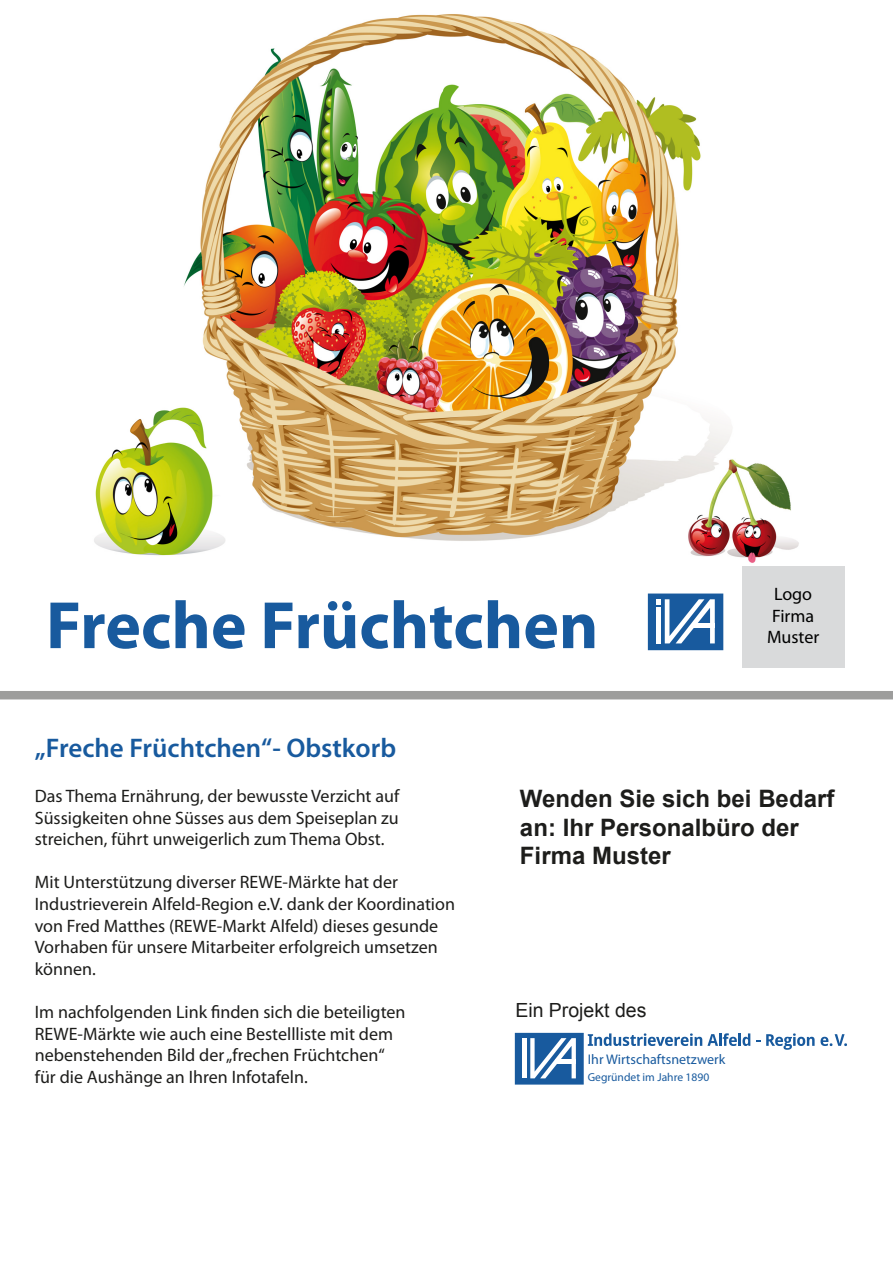
<style>
.page{position:relative;width:893px;height:1263px;background:#fff}
.page>*{position:absolute;margin:0;border:0;box-sizing:border-box;transform-origin:0 0}
.t1{font:700 67.5px "Myriad Pro";color:#185a9e}
.t2{font:600 27px "Myriad Pro";color:#185a9e}
.t3{font:700 24px/28.8px "Arial";color:#1d1d1b}
.t4{font:19.5px "Arial";color:#1d1d1b}
.t5{font:18px/21.6px "Myriad Pro";color:#1d1d1b}
.t6{font:18px/21.6px "Myriad Pro";color:#000;text-align:center}
.t7{font:13.95px "Myriad Pro";color:#185a9e}
.t8{font:11.55px "Myriad Pro";color:#185a9e}
</style>
<div class="page">
<img style="left:94px;top:14px;width:705px;height:549px">
<div style="left:648px;top:594px;width:75px;height:56px;background:#185a9e"></div>
<svg style="left:656px;top:599px;width:59px;height:44px"></svg>
<div style="left:692px;top:623px;width:23px;height:5px;background:#fff"></div>
<div style="left:0;top:691px;width:893px;height:8px;background:#9d9d9c"></div>
<div style="left:742px;top:566px;width:102px;height:101px;background:#d9dadb"></div>
<div style="left:515px;top:1033px;width:68px;height:51px;background:#185a9e"></div>
<svg style="left:522px;top:1038px;width:54px;height:40px"></svg>
<hr style="left:555px;top:1060px;width:21px;height:4px;background:#fff">
<svg style="left:588px;top:1033px;width:162px;height:13px"></svg>
<svg style="left:766px;top:1033px;width:81px;height:17px"></svg>
<h1 class="t1" style="left:46px;top:581px;width:554px">Freche Früchtchen</h1>
<p class="t6" style="left:767px;top:583px;width:54px">Logo<br>Firma<br>Muster</p>
<h2 class="t2" style="left:35px;top:731px;width:363px">„Freche Früchtchen“- Obstkorb</h2>
<p class="t5" style="left:35px;top:785px;width:366px;text-align:justify">Das Thema Ernährung, der bewusste Verzicht auf Süssigkeiten ohne Süsses aus dem Speiseplan zu streichen, führt unweigerlich zum Thema Obst.</p>
<p class="t5" style="left:35px;top:872px;width:422px">Mit Unterstützung diverser REWE-Märkte hat der Industrieverein Alfeld-Region e.V. dank der Koordination von Fred Matthes (REWE-Markt Alfeld) dieses gesunde Vorhaben für unsere Mitarbeiter erfolgreich umsetzen können.</p>
<p class="t5" style="left:35px;top:1001px;width:372px">Im nachfolgenden Link finden sich die beteiligten REWE-Märkte wie auch eine Bestellliste mit dem nebenstehenden Bild der „frechen Früchtchen“ für die Aushänge an Ihren Infotafeln.</p>
<h3 class="t3" style="left:520px;top:785px;width:316px">Wenden Sie sich bei Bedarf an: Ihr Personalbüro der<br>Firma Muster</h3>
<p class="t4" style="left:515px;top:998px;width:133px">Ein Projekt des</p>
<p class="t7" style="left:588px;top:1052px;width:139px">Ihr Wirtschaftsnetzwerk</p>
<p class="t8" style="left:588px;top:1071px;width:123px">Gegründet im Jahre 1890</p>
</div>
